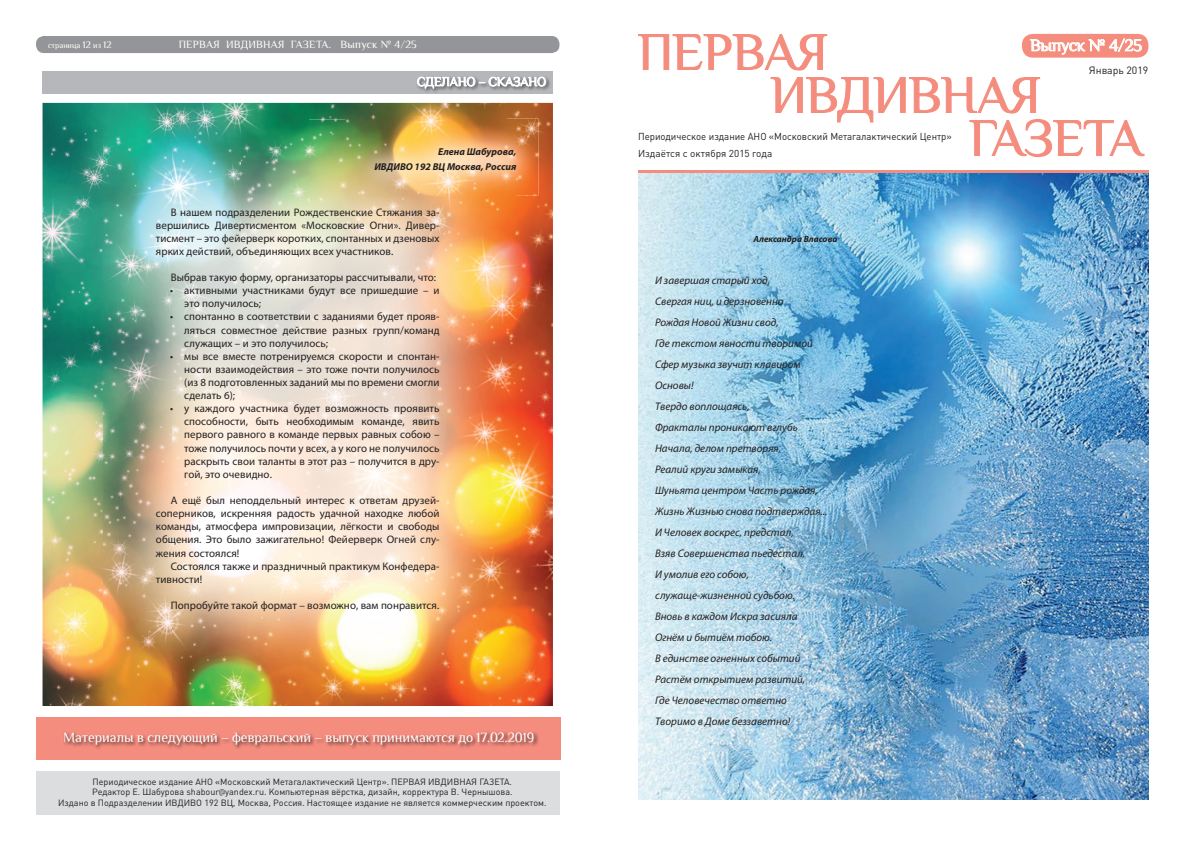
<style>
.page{position:relative;width:1191px;height:842px;background:#fff}
.page>*{position:absolute;margin:0;border:0;box-sizing:border-box;transform-origin:0 0}
.t1{font:53px "Philosopher";color:#f48d7e}
.t2{font:17px "Philosopher";color:#fff}
.t3{font:14.1px "Philosopher";color:#fff}
.t4{font:italic 11px/21px "Myriad Pro";color:#231f20}
.t5{font:11px "Philosopher";letter-spacing:.03em;color:#fff}
.t6{font:10.9px/13.1px "Myriad Pro";letter-spacing:.005em;color:#231f20;text-align:justify}
.t7{font:10.5px "Plumb";color:#231f20}
.t8{font:10px/17.3px "Plumb";color:#231f20;scale:.96 1}
.t9{font:italic 700 10px/15.7px "Myriad Pro";color:#231f20;text-align:right}
.t10{font:9px/10.5px "Plumb";color:#231f20;text-align:center}
.t11{font:italic 700 9px "Myriad Pro";color:#231f20}
.t12{font:8px "Philosopher";color:#fff}
.s1{font-size:10px}
.s2{font-family:"Politica"}
</style>
<div class="page">
<img style="left:638px;top:172px;width:510px;height:627px">
<div style="left:36px;top:36px;width:523px;height:17px;background:#939598;border-radius:8px"></div>
<div style="left:36px;top:771px;width:524px;height:44px;background:#dcdddf"></div>
<svg style="left:638px;top:33px;width:507px;height:124px"></svg>
<hr style="left:638px;top:170px;width:510px;height:1px;background:#f48d7e">
<hr style="left:638px;top:171px;width:510px;height:1px;background:#f48d7e">
<img style="left:43px;top:103px;width:510px;height:603px">
<div style="left:36px;top:717px;width:524px;height:43px;background:#f48d7e"></div>
<img style="left:64px;top:732px;width:475px;height:17px">
<img style="left:378px;top:195px;width:137px;height:491px">
<img style="left:68px;top:120px;width:310px;height:566px">
<img style="left:506px;top:118px;width:32px;height:77px">
<img style="left:345px;top:118px;width:161px;height:2px">
<img style="left:345px;top:120px;width:170px;height:75px">
<div style="left:42px;top:71px;width:511px;height:22px;background:#b6b7bb"></div>
<img style="left:416px;top:78px;width:135px;height:16px">
<svg style="left:416px;top:76px;width:131px;height:13px"></svg>
<p class="t12" style="left:48px;top:41px;width:65px">страница <span class="s1">12</span> из <span class="s1">12</span></p>
<p class="t5" style="left:179px;top:39px;width:240px">ПЕРВАЯ ИВДИВНАЯ ГАЗЕТА. Выпуск № 4/25</p>
<p class="t9" style="left:374px;top:143px;width:143px">Елена Шабурова,<br>ИВДИВО 192 ВЦ Москва, Россия</p>
<p class="t6" style="left:156px;top:205px;width:285px;text-indent:15px">В нашем подразделении Рождественские Стяжания за&shy;вершились Дивертисментом «Московские Огни». Дивер&shy;тисмент – это фейерверк коротких, спонтанных и дзеновых ярких действий, объединяющих всех участников.</p>
<p class="t6" style="left:171px;top:271px;width:267px">Выбрав такую форму, организаторы рассчитывали, что:</p>
<p class="t6" style="left:184px;top:284px;width:257px;text-indent:-14px">• активными участниками будут все пришедшие – и это получилось;</p>
<p class="t6" style="left:184px;top:310px;width:257px;text-indent:-14px">• спонтанно в соответствии с заданиями будет прояв&shy;ляться совместное действие разных групп/команд служащих – и это получилось;</p>
<p class="t6" style="left:184px;top:349px;width:257px;text-indent:-14px">• мы все вместе потренируемся скорости и спонтан&shy;ности взаимодействия – это тоже почти получилось (из 8 подготовленных заданий мы по времени смогли сделать 6);</p>
<p class="t6" style="left:184px;top:402px;width:257px;text-indent:-14px">• у каждого участника будет возможность проявить способности, быть необходимым команде, явить первого равного в команде первых равных собою – тоже получилось почти у всех, а у кого не получилось раскрыть свои таланты в этот раз – получится в дру&shy;гой, это очевидно.</p>
<p class="t6" style="left:156px;top:494px;width:285px;text-indent:15px">А ещё был неподдельный интерес к ответам друзей&shy;соперников, искренняя радость удачной находке любой команды, атмосфера импровизации, лёгкости и свободы общения. Это было зажигательно! Фейерверк Огней слу&shy;жения состоялся!</p>
<p class="t6" style="left:156px;top:559px;width:285px;text-indent:15px">Состоялся также и праздничный практикум Конфедера&shy;тивности!</p>
<p class="t6" style="left:171px;top:599px;width:270px">Попробуйте такой формат – возможно, вам понравится.</p>
<p class="t3" style="left:63px;top:730px;width:472px">Материалы в следующий – февральский – выпуск принимаются до 17.02.2019</p>
<p class="t10" style="left:58px;top:776px;width:490px">Периодическое издание АНО «Московский Метагалактический Центр». ПЕРВАЯ ИВДИВНАЯ ГАЗЕТА.<br>Редактор Е. Шабурова shabour<span class="s2">@</span>yandex.ru. Компьютерная вёрстка, дизайн, корректура В. Чернышова.<br>Издано в Подразделении ИВДИВО 192 ВЦ, Москва, Россия. Настоящее издание не является коммерческим проектом.</p>
<h1 class="t1" style="left:638px;top:23px;width:191px">ПЕРВАЯ</h1>
<h1 class="t1" style="left:770px;top:66px;width:271px">ИВДИВНАЯ</h1>
<h1 class="t1" style="left:969px;top:109px;width:174px">ГАЗЕТА</h1>
<h2 class="t2" style="left:1030px;top:36px;width:113px">Выпуск № 4/25</h2>
<p class="t7" style="left:1088px;top:65px;width:61px">Январь 2019</p>
<p class="t8" style="left:638px;top:127px;width:328px">Периодическое издание АНО «Московский Метагалактический Центр»<br>Издаётся с октября 2015 года</p>
<p class="t11" style="left:753px;top:233px;width:86px">Александра Власова</p>
<p class="t4" style="left:655px;top:270px;width:174px">И завершая старый ход,<br>Свергая ниц, и дерзновенно<br>Рождая Новой Жизни свод,<br>Где текстом явности творимой<br>Сфер музыка звучит клавиром<br>Основы!<br>Твердо воплощаясь,<br>Фракталы проникают вглубь<br>Начала, делом претворяя,<br>Реалий круги замыкая,<br>Шуньята центром Часть рождая,<br>Жизнь Жизнью снова подтверждая...<br>И Человек воскрес, предстал,<br>Взяв Совершенства пьедестал,<br>И умолив его собою, служаще-жизненной судьбою.<br>Вновь в каждом Искра засияла<br>Огнём и бытиём тобою.<br>В единстве огненных событий<br>Растём открытием развитий,<br>Где Человечество ответно<br>Творимо в Доме беззаветно!</p>
</div>
